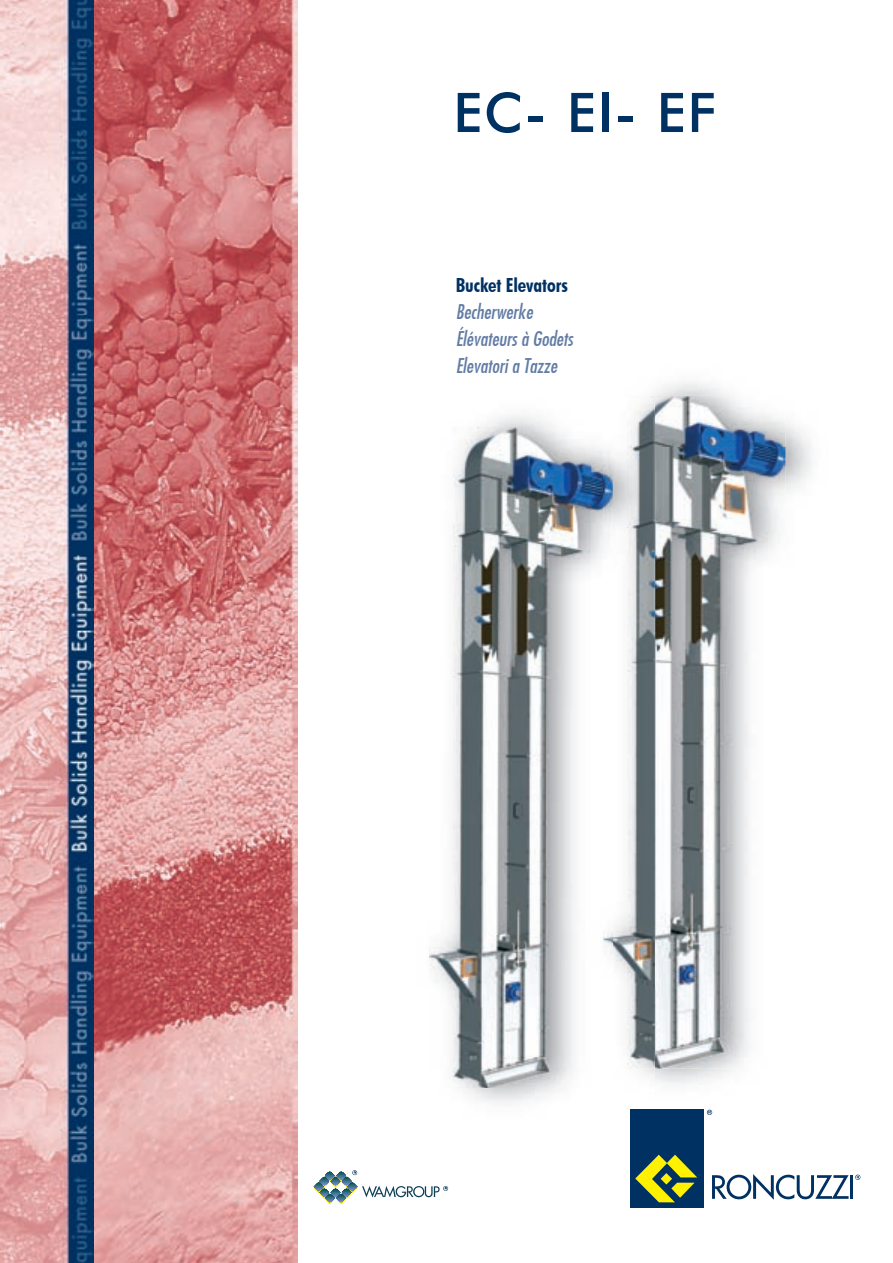
<style>
.page{position:relative;width:893px;height:1263px;background:#fff}
.page>*{position:absolute;margin:0;border:0;box-sizing:border-box;transform-origin:0 0}
.t1{font:500 54.75px "Futura BT";color:#003163}
.t2{font:19.5px/27px "Futura Md Cn BT Italic";color:#627ca4}
.t3{font:700 condensed 19.5px "Futura BT";letter-spacing:-.005em;color:#003163}
</style>
<div class="page">
<img style="left:0;top:0;width:298px;height:1263px">
<img style="left:429px;top:428px;width:162px;height:660px">
<img style="left:591px;top:438px;width:64px;height:649px">
<img style="left:627px;top:396px;width:159px;height:51px">
<img style="left:655px;top:447px;width:131px;height:622px">
<img style="left:613px;top:398px;width:42px;height:671px">
<img style="left:604px;top:438px;width:9px;height:631px">
<svg style="left:314px;top:1170px;width:134px;height:34px"></svg>
<svg style="left:855px;top:1174px;width:5px;height:6px"></svg>
<div style="left:630px;top:1109px;width:74px;height:99px;background:#003163"></div>
<svg style="left:707px;top:1110px;width:5px;height:5px"></svg>
<svg style="left:635px;top:1155px;width:62px;height:47px"></svg>
<svg style="left:712px;top:1174px;width:137px;height:26px"></svg>
<hr style="left:850px;top:1175px;width:3px;height:24px;background:#003163">
<h1 class="t1" style="left:453px;top:79px;width:264px">EC- EI- EF</h1>
<p class="t3" style="left:456px;top:273px;width:114px">Bucket Elevators</p>
<p class="t2" style="left:456px;top:297px;width:119px">Becherwerke<br>Élévateurs à Godets<br>Elevatori a Tazze</p>
</div>
